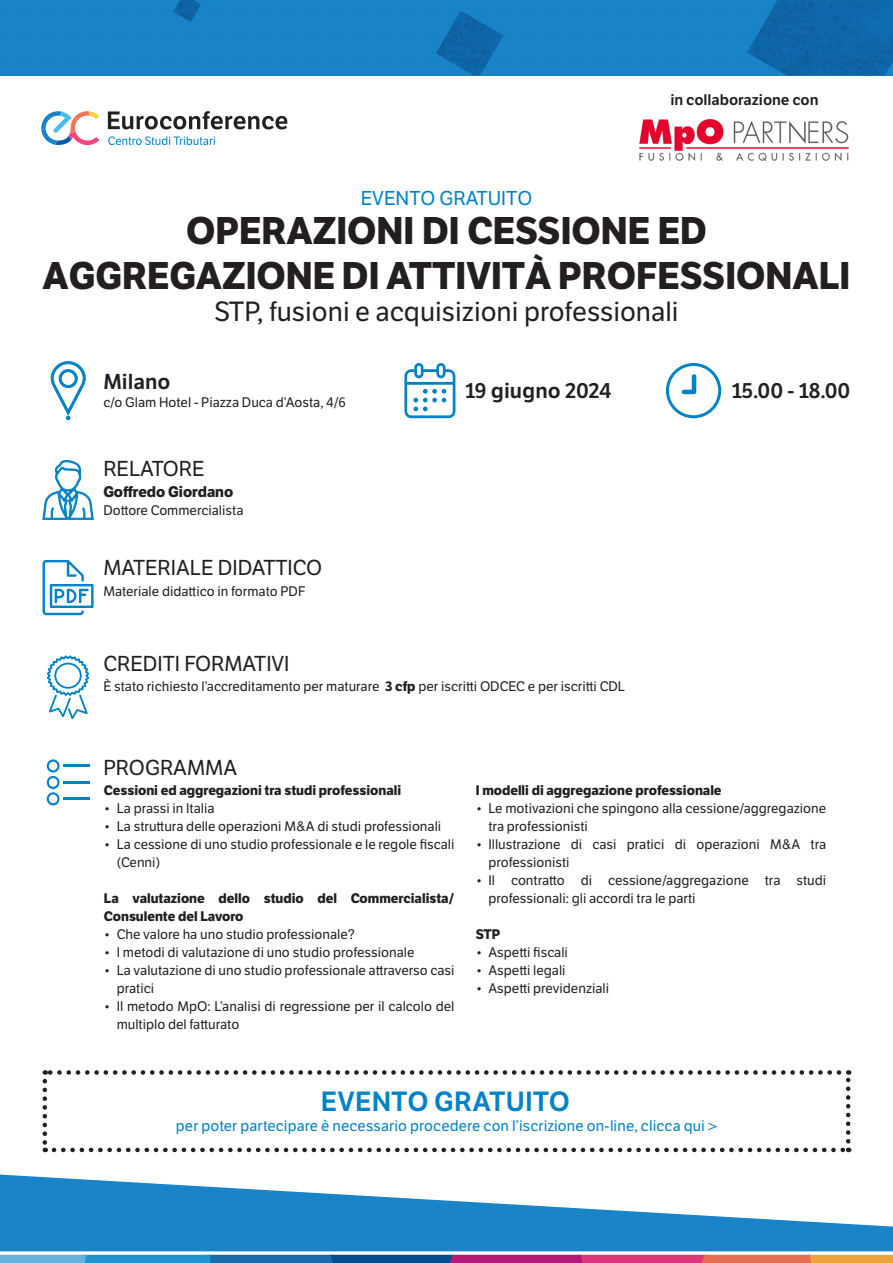
<style>
.page{position:relative;width:893px;height:1263px;background:#fff}
.page>*{position:absolute;margin:0;border:0;box-sizing:border-box;transform-origin:0 0}
.t1{font:700 37.5px/45px "LFT Etica";color:#231f20;text-align:center}
.t2{font:27px "LFT Etica";color:#231f20}
.t3{font:600 27px "LFT Etica";letter-spacing:.005em;color:#0082c6}
.t4{font:21px "LFT Etica";color:#231f20}
.t5{font:600 21px "LFT Etica";color:#231f20}
.t6{font:19.5px "LFT Etica";color:#0082c6}
.t7{font:15px "LFT Etica";letter-spacing:.01em;color:#0082c6}
.t8{font:600 15px "LFT Etica";letter-spacing:-.005em;color:#231f20}
.t9{font:700 15px "LFT Etica";color:#231f20}
.t10{font:13.5px/18px "LFT Etica";color:#231f20}
.t11{font:700 13.5px/18px "LFT Etica";color:#231f20}
.s1{font-weight:700}
</style>
<div class="page">
<svg style="left:0;top:1254px;width:893px;height:1px"></svg>
<svg style="left:0;top:1255px;width:893px;height:8px;background:#7c658c"></svg>
<svg style="left:0;top:1174px;width:893px;height:77px;fill:#1984c7"></svg>
<div style="left:0;top:0;width:893px;height:76px;background:#1984c7"></div>
<img style="left:436px;top:11px;width:67px;height:65px">
<img style="left:173px;top:0;width:28px;height:22px">
<img style="left:747px;top:0;width:146px;height:76px">
<svg style="left:43px;top:1081px;width:4px;height:71px"></svg>
<svg style="left:54px;top:1148px;width:795px;height:4px"></svg>
<svg style="left:846px;top:1070px;width:4px;height:71px"></svg>
<svg style="left:45px;top:1070px;width:794px;height:5px"></svg>
<svg style="left:42px;top:460px;width:52px;height:60px"></svg>
<svg style="left:43px;top:560px;width:51px;height:55px"></svg>
<svg style="left:46px;top:655px;width:44px;height:65px"></svg>
<div style="left:54px;top:663px;width:28px;height:26px;border:2px solid #0082c6;border-radius:50%"></div>
<svg style="left:47px;top:759px;width:13px;height:46px"></svg>
<hr style="left:63px;top:765px;width:26px;height:2px;background:#0082c6">
<hr style="left:63px;top:781px;width:26px;height:2px;background:#0082c6">
<hr style="left:63px;top:798px;width:26px;height:2px;background:#0082c6">
<svg style="left:108px;top:111px;width:179px;height:18px"></svg>
<svg style="left:108px;top:136px;width:107px;height:9px"></svg>
<svg style="left:41px;top:111px;width:58px;height:34px"></svg>
<img style="left:639px;top:119px;width:210px;height:42px">
<svg style="left:404px;top:363px;width:51px;height:55px"></svg>
<svg style="left:682px;top:374px;width:14px;height:20px"></svg>
<div style="left:666px;top:363px;width:55px;height:55px;border:3px solid #0082c6;border-radius:50%"></div>
<svg style="left:50px;top:361px;width:36px;height:59px"></svg>
<p class="t6" style="left:361px;top:187px;width:173px">EVENTO GRATUITO</p>
<p class="t8" style="left:670px;top:91px;width:150px">in collaborazione con</p>
<p class="t1" style="left:43px;top:208px;width:809px">OPERAZIONI DI CESSIONE ED<br>AGGREGAZIONE DI ATTIVITÀ PROFESSIONALI</p>
<p class="t2" style="left:214px;top:296px;width:466px">STP, fusioni e acquisizioni professionali</p>
<p class="t5" style="left:103px;top:369px;width:69px">Milano</p>
<p class="t10" style="left:103px;top:394px;width:244px">c/o Glam Hotel - Piazza Duca d’Aosta, 4/6</p>
<p class="t4" style="left:103px;top:456px;width:103px">RELATORE</p>
<p class="t9" style="left:103px;top:483px;width:131px">Goffredo Giordano</p>
<p class="t10" style="left:103px;top:502px;width:142px">Dottore Commercialista</p>
<p class="t4" style="left:103px;top:555px;width:221px">MATERIALE DIDATTICO</p>
<p class="t10" style="left:103px;top:582px;width:204px">Materiale didattico in formato PDF</p>
<p class="t5" style="left:465px;top:378px;width:147px">19 giugno 2024</p>
<p class="t5" style="left:732px;top:378px;width:120px">15.00 - 18.00</p>
<p class="t4" style="left:103px;top:651px;width:188px">CREDITI FORMATIVI</p>
<p class="t10" style="left:103px;top:678px;width:523px">È stato richiesto l’accreditamento per maturare <span class="s1">3 cfp</span> per iscritti ODCEC e per iscritti CDL</p>
<p class="t4" style="left:103px;top:755px;width:135px">PROGRAMMA</p>
<p class="t11" style="left:104px;top:782px;width:299px">Cessioni ed aggregazioni tra studi professionali</p>
<p class="t10" style="left:104px;top:800px;width:112px">• La prassi in Italia</p>
<p class="t10" style="left:104px;top:818px;width:339px">• La struttura delle operazioni M&amp;A di studi professionali</p>
<p class="t10" style="left:117px;top:836px;width:339px;text-indent:-13px">• La cessione di uno studio professionale e le regole fiscali (Cenni)</p>
<p class="t11" style="left:104px;top:890px;width:352px">La valutazione dello studio del Commercialista/<br>Consulente del Lavoro</p>
<p class="t10" style="left:104px;top:926px;width:252px">• Che valore ha uno studio professionale?</p>
<p class="t10" style="left:104px;top:944px;width:312px">• I metodi di valutazione di uno studio professionale</p>
<p class="t10" style="left:117px;top:962px;width:339px;text-indent:-13px">• La valutazione di uno studio professionale attraverso casi pratici</p>
<p class="t10" style="left:117px;top:998px;width:339px;text-indent:-13px">• Il metodo MpO: L’analisi di regressione per il calcolo del multiplo del fatturato</p>
<p class="t11" style="left:476px;top:782px;width:247px">I modelli di aggregazione professionale</p>
<p class="t10" style="left:488px;top:800px;width:339px;text-indent:-13px">• Le motivazioni che spingono alla cessione/aggregazione tra professionisti</p>
<p class="t10" style="left:488px;top:836px;width:339px;text-indent:-13px">• Illustrazione di casi pratici di operazioni M&amp;A tra professionisti</p>
<p class="t10" style="left:488px;top:872px;width:339px;text-indent:-13px">• Il contratto di cessione/aggregazione tra studi professionali: gli accordi tra le parti</p>
<p class="t11" style="left:476px;top:926px;width:26px">STP</p>
<p class="t10" style="left:476px;top:944px;width:94px">• Aspetti fiscali</p>
<p class="t10" style="left:476px;top:962px;width:91px">• Aspetti legali</p>
<p class="t10" style="left:476px;top:980px;width:135px">• Aspetti previdenziali</p>
<p class="t3" style="left:321px;top:1085px;width:251px">EVENTO GRATUITO</p>
<p class="t7" style="left:176px;top:1117px;width:543px">per poter partecipare è necessario procedere con l’iscrizione on-line, clicca qui &gt;</p>
</div>
